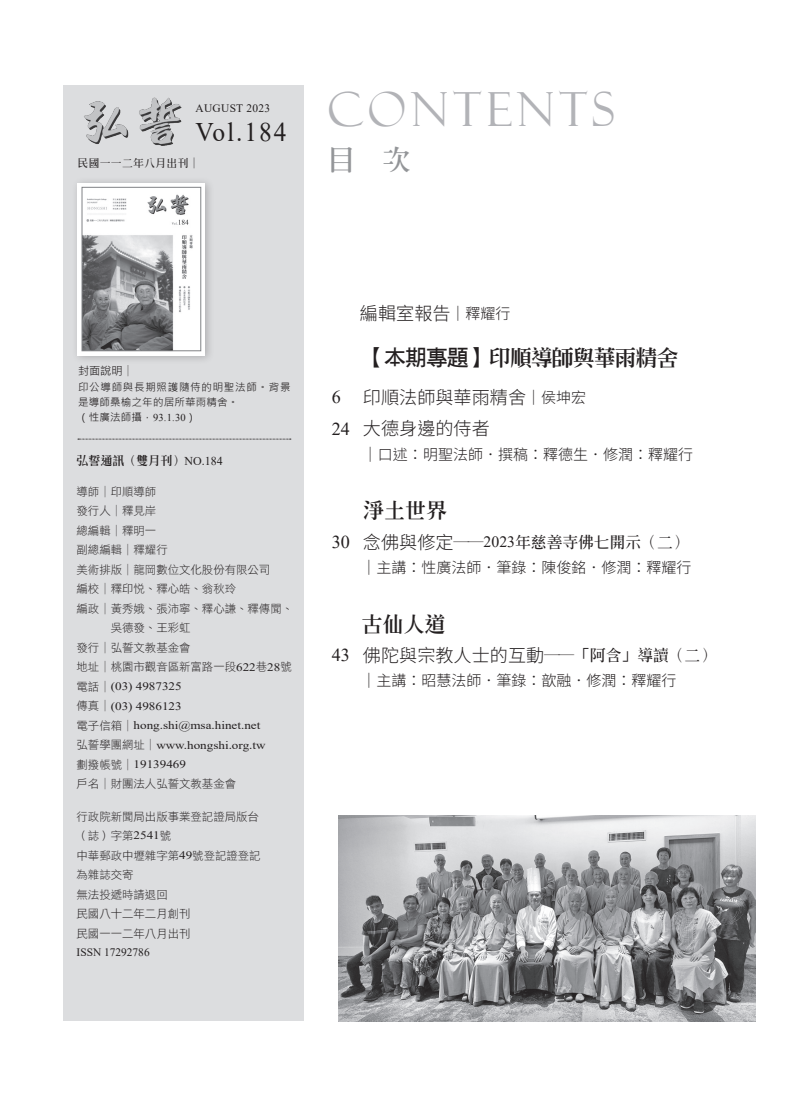
<style>
.page{position:relative;width:808px;height:1106px;background:#fff}
.page>*{position:absolute;margin:0;border:0;box-sizing:border-box;transform-origin:0 0}
.t1{font:47.1px "Felix Titling";letter-spacing:.1em;color:#b2b3b7}
.t2{font:27.75px "Stdsung EG Extra Big 5";color:#939598}
.t3{font:22.05px "Stdsung EG Extra Big 5";letter-spacing:-.05em;color:#231f20}
.t4{font:21px "Stdsung EG Extra Big 5";color:#231f20}
.t5{font:300 18.15px/31.2px "Noto Sans CJ Ktc";color:#231f20}
.t6{font:15.75px "Stdsung EG Bold Big 5";color:#231f20}
.t7{font:300 15px "Noto Sans CJ Ktc";color:#231f20}
.t8{font:12px "Stdsung EG Extra Big 5";color:#231f20}
.t9{font:11.4px/19.5px "DF Li Hei Lt WIN BF";color:#231f20}
.t10{font:11.4px/19.5px "Times New Roman";color:#231f20;scale:1.15 1}
.t11{font:11.4px "Times New Roman";color:#231f20}
.t12{font:11.4px "Times New Roman";letter-spacing:.025em;color:#231f20}
.t13{font:11.25px "Microsoft Jheng Hei";color:#231f20}
.t14{font:10.8px "Stdsung EG Bold Big 5";letter-spacing:.03em;color:#231f20}
.t15{font:10.5px/15px "Microsoft Jheng Hei";letter-spacing:.02em;color:#231f20}
.s1{font-family:"DF Li Hei Lt WIN BF"}
.s2{font-family:"Times New Roman"}
.s3{font-size:15px}
.s4{font-family:"DF Hei Bd HK BF"}
.s5{font-family:"Times New Roman";font-weight:400}
.s6{font-family:"Times New Roman";font-size:18.15px}
.s7{font-family:"Noto Sans CJ Ktc";font-weight:300;font-size:18.15px}
</style>
<div class="page">
<div style="left:64px;top:85px;width:240px;height:935px;background:#dcdddf"></div>
<div style="left:71px;top:176px;width:144px;height:189px;background:#231f20;opacity:.25"></div>
<svg style="left:78px;top:183px;width:127px;height:172px;fill:#fff"></svg>
<img style="left:84px;top:97px;width:98px;height:49px">
<svg style="left:78px;top:439px;width:213px;height:1px"></svg>
<img style="left:84px;top:189px;width:115px;height:160px">
<div style="left:82px;top:187px;width:119px;height:164px;border:1px solid #808285"></div>
<img style="left:339px;top:815px;width:417px;height:206px">
<h1 class="t1" style="left:196px;top:82px;width:421px"><sub>Vol.184</sub> CONTENTS</h1>
<p class="t12" style="left:196px;top:100px;width:76px">AUGUST 2023</p>
<p class="t14" style="left:78px;top:157px;width:124px">民國一一二年八月出刊│</p>
<h2 class="t2" style="left:327px;top:145px;width:85px">目 次</h2>
<p class="t13" style="left:78px;top:363px;width:57px">封面說明<span class="s1">│</span></p>
<p class="t15" style="left:78px;top:379px;width:214px">印公導師與長期照護隨侍的明聖法師。背景是導師桑榆之年的居所華雨精舍。<br>（性廣法師攝，<span class="s2">93.1.30</span>）</p>
<p class="t8" style="left:77px;top:455px;width:148px">弘誓通訊（雙月刊）<span class="s2">NO.184</span></p>
<p class="t9" style="left:77px;top:481px;width:218px">導師│印順導師<br>發行人│釋見岸<br>總編輯│釋明一<br>副總編輯│釋耀行<br>美術排版│龍岡數位文化股份有限公司<br>編校│釋印悅、釋心皓、翁秋玲<br>編政│黃秀娥、張沛寧、釋心謙、釋傳聞、　　　吳德發、王彩虹<br>發行│弘誓文教基金會<br>地址│桃園市觀音區新富路一段<span class="s2">622</span>巷<span class="s2">28</span>號</p>
<p class="t10" style="left:77px;top:676px;width:166px"><span class="s1">電話│</span>(03) 4987325<br><span class="s1">傳真│</span>(03) 4986123<br><span class="s1">電子信箱│</span>hong.shi@msa.hinet.net<span class="s1">弘誓學團網址│</span>www.hongshi.org.tw<span class="s1">劃撥帳號│</span>19139469</p>
<p class="t9" style="left:77px;top:774px;width:161px">戶名│財團法人弘誓文教基金會</p>
<p class="t9" style="left:77px;top:806px;width:186px">行政院新聞局出版事業登記證局版台（誌）字第<span class="s2">2541</span>號<br>中華郵政中壢雜字第<span class="s2">49</span>號登記證登記為雜誌交寄<br>無法投遞時請退回<br>民國八十二年二月創刊<br>民國一一二年八月出刊</p>
<p class="t11" style="left:77px;top:944px;width:75px">ISSN 17292786</p>
<h3 class="t5" style="left:360px;top:298px;width:152px">編輯室報告<span class="s3">│釋耀行</span></h3>
<h3 class="t3" style="left:363px;top:347px;width:317px"><span class="s4">【本期專題】</span>印順導師與華雨精舍</h3>
<h3 class="t5" style="left:332px;top:382px;width:256px"><span class="s5">6</span> 印順法師與華雨精舍<span class="s3">│侯坤宏<br></span><span class="s5">24</span> 大德身邊的侍者</h3>
<h3 class="t7" style="left:363px;top:446px;width:331px">│口述：明聖法師．撰稿：釋德生．修潤：釋耀行</h3>
<h3 class="t4" style="left:363px;top:500px;width:85px">淨土世界</h3>
<h3 class="t6" style="left:332px;top:534px;width:358px"><span class="s6">30</span> <span class="s7">念佛與修定</span>──<span class="s2">2023</span>年慈善寺佛七開示（二）</h3>
<h3 class="t7" style="left:361px;top:559px;width:331px">│主講：性廣法師．筆錄：陳俊銘．修潤：釋耀行</h3>
<h3 class="t4" style="left:361px;top:613px;width:85px">古仙人道</h3>
<h3 class="t6" style="left:332px;top:647px;width:386px"><span class="s6">43</span> <span class="s7">佛陀與宗教人士的互動</span>──「阿含」導讀（二）</h3>
<h3 class="t7" style="left:361px;top:672px;width:316px">│主講：昭慧法師．筆錄：歆融．修潤：釋耀行</h3>
</div>
